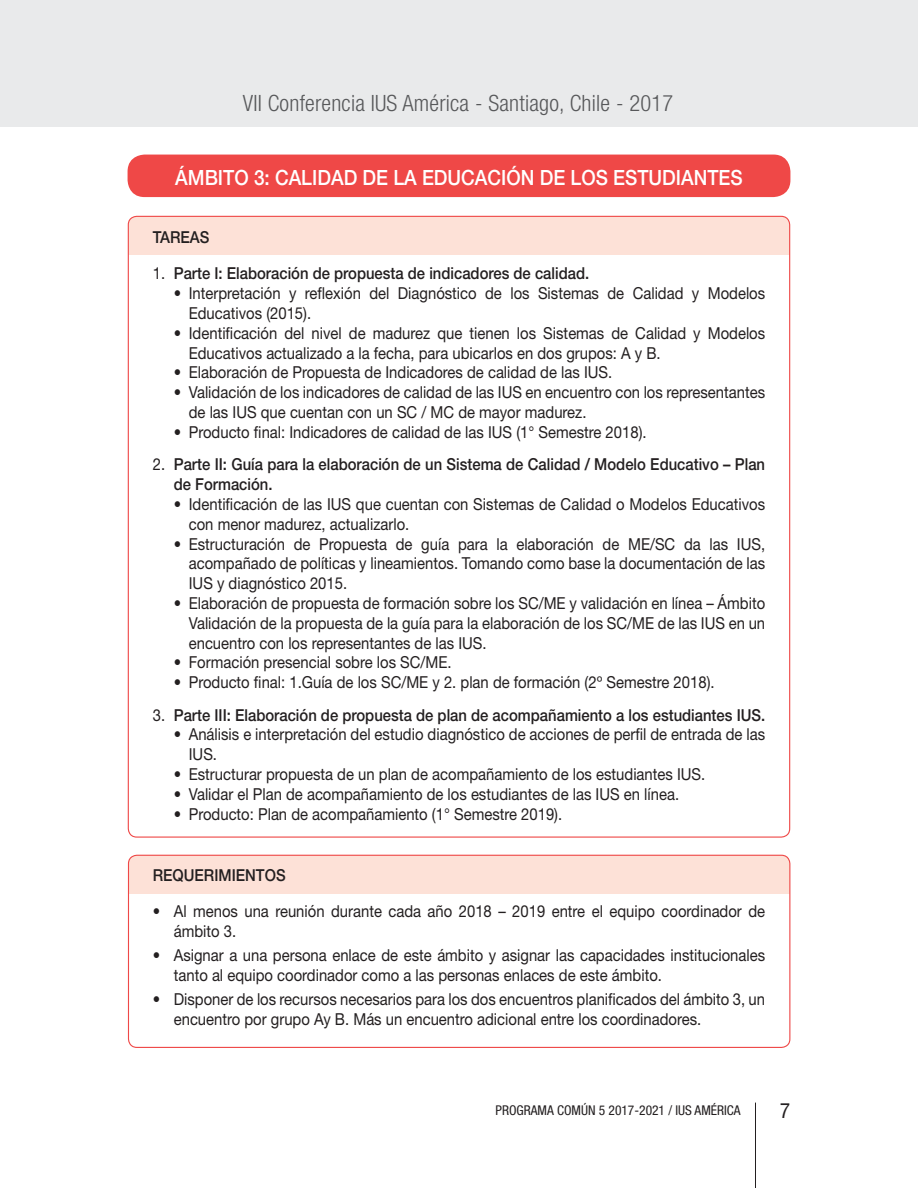
<style>
.page{position:relative;width:918px;height:1188px;background:#fff}
.page>*{position:absolute;margin:0;border:0;box-sizing:border-box;transform-origin:0 0}
.t1{font:300 condensed 22.5px "Helvetica Neue LT Std";letter-spacing:.01em;color:#57585a}
.t2{font:500 21px "Helvetica Neue LT Std";color:#fff;scale:.9 1}
.t3{font:21px "Helvetica Neue LT Std";color:#231f20;scale:.9 1}
.t4{font:16.5px/19.8px "Helvetica Neue LT Std";color:#231f20;scale:.9 1}
.t5{font:500 16.5px/19.8px "Helvetica Neue LT Std";color:#231f20;scale:.9 1}
.t6{font:condensed 13.5px "Helvetica Neue LT Std";color:#231f20}
.s1{font-weight:400}
</style>
<div class="page">
<hr style="left:755px;top:1103px;width:1px;height:85px;background:#231f20">
<div style="left:128px;top:855px;width:662px;height:39px;background:#fde1d7"></div>
<div style="left:128px;top:855px;width:662px;height:193px;border:1px solid #ef4847;border-radius:9px"></div>
<div style="left:128px;top:216px;width:662px;height:39px;background:#fde1d7"></div>
<div style="left:128px;top:155px;width:662px;height:42px;background:#ef4847;border-radius:17px"></div>
<div style="left:0;top:1px;width:918px;height:126px;background:#e9eaeb"></div>
<h1 class="t1" style="left:243px;top:90px;width:432px">VII Conferencia IUS América - Santiago, Chile - 2017</h1>
<p class="t2" style="left:175px;top:165px;width:632px">ÁMBITO 3: CALIDAD DE LA EDUCACIÓN DE LOS ESTUDIANTES</p>
<p class="t5" style="left:153px;top:227px;width:64px">TAREAS</p>
<p class="t5" style="left:153px;top:263px;width:486px"><span class="s1">1.</span> Parte I: Elaboración de propuesta de indicadores de calidad.</p>
<p class="t4" style="left:189px;top:283px;width:642px;text-indent:-15px">• Interpretación y reflexión del Diagnóstico de los Sistemas de Calidad y Modelos<br>Educativos (2015).</p>
<p class="t4" style="left:189px;top:323px;width:642px;text-indent:-15px">• Identificación del nivel de madurez que tienen los Sistemas de Calidad y Modelos<br>Educativos actualizado a la fecha, para ubicarlos en dos grupos: A y B.</p>
<p class="t4" style="left:174px;top:362px;width:489px">• Elaboración de Propuesta de Indicadores de calidad de las IUS.</p>
<p class="t4" style="left:189px;top:382px;width:642px;text-indent:-15px">• Validación de los indicadores de calidad de las IUS en encuentro con los representantes de las IUS que cuentan con un SC / MC de mayor madurez.</p>
<p class="t4" style="left:174px;top:422px;width:527px">• Producto final: Indicadores de calidad de las IUS (1° Semestre 2018).</p>
<p class="t5" style="left:174px;top:454px;width:659px;text-indent:-21px"><span class="s1">2.</span> Parte II: Guía para la elaboración de un Sistema de Calidad / Modelo Educativo – Plan de Formación.</p>
<p class="t4" style="left:189px;top:494px;width:642px;text-indent:-15px">• Identificación de las IUS que cuentan con Sistemas de Calidad o Modelos Educativos con menor madurez, actualizarlo.</p>
<p class="t4" style="left:189px;top:534px;width:642px;text-align:justify;text-indent:-15px">• Estructuración de Propuesta de guía para la elaboración de ME/SC da las IUS, acompañado de políticas y lineamientos. Tomando como base la documentación de las IUS y diagnóstico 2015.</p>
<p class="t4" style="left:189px;top:593px;width:642px;text-align:justify;text-indent:-15px">• Elaboración de propuesta de formación sobre los SC/ME y validación en línea – Ámbito Validación de la propuesta de la guía para la elaboración de los SC/ME de las IUS en un encuentro con los representantes de las IUS.</p>
<p class="t4" style="left:174px;top:652px;width:310px">• Formación presencial sobre los SC/ME.</p>
<p class="t4" style="left:174px;top:672px;width:602px">• Producto final: 1.Guía de los SC/ME y 2. plan de formación (2º Semestre 2018).</p>
<p class="t5" style="left:153px;top:705px;width:682px"><span class="s1">3.</span> Parte III: Elaboración de propuesta de plan de acompañamiento a los estudiantes IUS.</p>
<p class="t4" style="left:189px;top:725px;width:642px;text-indent:-15px">• Análisis e interpretación del estudio diagnóstico de acciones de perfil de entrada de las<br>IUS.</p>
<p class="t4" style="left:174px;top:764px;width:592px">• Estructurar propuesta de un plan de acompañamiento de los estudiantes IUS.</p>
<p class="t4" style="left:174px;top:784px;width:563px">• Validar el Plan de acompañamiento de los estudiantes de las IUS en línea.</p>
<p class="t4" style="left:174px;top:804px;width:433px">• Producto: Plan de acompañamiento (1° Semestre 2019).</p>
<p class="t5" style="left:153px;top:865px;width:149px">REQUERIMIENTOS</p>
<p class="t4" style="left:174px;top:901px;width:659px;text-indent:-21px">• Al menos una reunión durante cada año 2018 – 2019 entre el equipo coordinador de ámbito 3.</p>
<p class="t4" style="left:174px;top:945px;width:659px;text-indent:-21px">• Asignar a una persona enlace de este ámbito y asignar las capacidades institucionales tanto al equipo coordinador como a las personas enlaces de este ámbito.</p>
<p class="t4" style="left:174px;top:989px;width:659px;text-indent:-21px">• Disponer de los recursos necesarios para los dos encuentros planificados del ámbito 3, un encuentro por grupo Ay B. Más un encuentro adicional entre los coordinadores.</p>
<p class="t6" style="left:496px;top:1103px;width:247px">PROGRAMA COMÚN 5 2017-2021 / IUS AMÉRICA</p>
<p class="t3" style="left:780px;top:1098px;width:13px">7</p>
</div>
